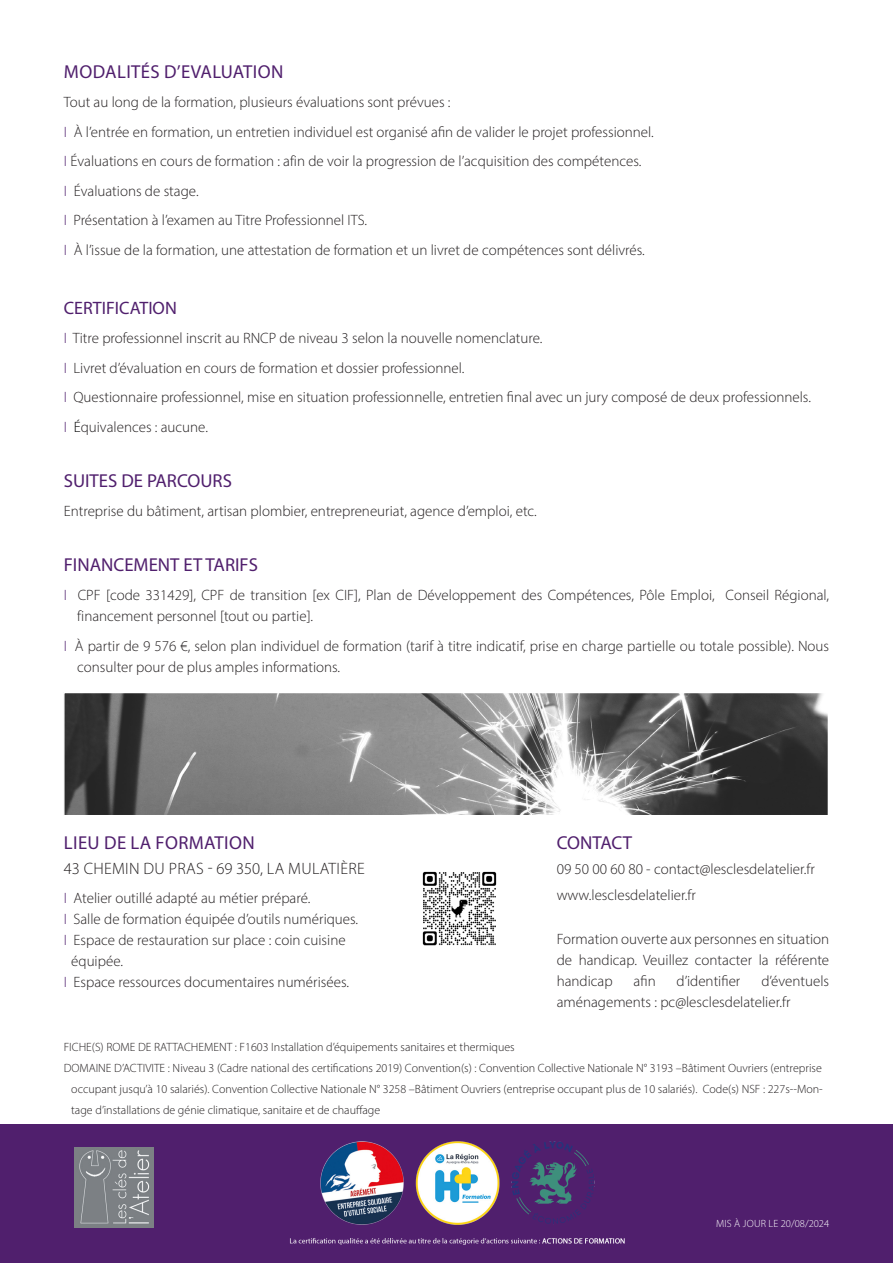
<style>
.page{position:relative;width:893px;height:1263px;background:#fff}
.page>*{position:absolute;margin:0;border:0;box-sizing:border-box;transform-origin:0 0}
.t1{font:18.75px "Myriad Pro";color:#501f6d}
.t2{font:18.75px "Myriad Pro";letter-spacing:.02em;color:#501f6d}
.t3{font:18px "Myriad Pro";color:#501f6d}
.t4{font:300 16.5px "Myriad Pro";letter-spacing:.02em;color:#231f20}
.t5{font:300 15px/21px "Myriad Pro";color:#231f20}
.t6{font:300 12px/21px "Myriad Pro";color:#231f20;text-align:justify}
.t7{font:300 10.5px "Myriad Pro";letter-spacing:.02em;color:#fff}
.s1{color:#501f6d}
.s2{color:#000}
</style>
<div class="page">
<div style="left:0;top:1124px;width:893px;height:139px;background:#501f6d"></div>
<img style="left:422px;top:871px;width:75px;height:75px">
<img style="left:66px;top:695px;width:760px;height:118px">
<div style="left:63px;top:692px;width:766px;height:124px;border:2px solid #fff"></div>
<img style="left:74px;top:1148px;width:80px;height:79px">
<img style="left:290px;top:1141px;width:335px;height:104px">
<p class="t2" style="left:64px;top:60px;width:221px">MODALITÉS D’EVALUATION</p>
<p class="t5" style="left:64px;top:92px;width:388px">Tout au long de la formation, plusieurs évaluations sont prévues :</p>
<p class="t5" style="left:64px;top:121px;width:591px"><span class="s1">I</span> À l’entrée en formation, un entretien individuel est organisé afin de valider le projet professionnel.</p>
<p class="t5" style="left:64px;top:151px;width:579px"><span class="s1">I</span> Évaluations en cours de formation : afin de voir la progression de l’acquisition des compétences.</p>
<p class="t5" style="left:64px;top:180px;width:136px"><span class="s1">I</span> Évaluations de stage.</p>
<p class="t5" style="left:64px;top:210px;width:305px"><span class="s1">I</span> Présentation à l’examen au Titre Professionnel ITS.</p>
<p class="t5" style="left:64px;top:239px;width:583px"><span class="s1">I</span> À l’issue de la formation, une attestation de formation et un livret de compétences sont délivrés.</p>
<p class="t3" style="left:64px;top:297px;width:115px">CERTIFICATION</p>
<p class="t5" style="left:64px;top:328px;width:480px"><span class="s1">I</span> Titre professionnel inscrit au RNCP de niveau 3 selon la nouvelle nomenclature.</p>
<p class="t5" style="left:64px;top:357px;width:402px"><span class="s1">I</span> Livret d’évaluation en cours de formation et dossier professionnel.</p>
<p class="t5" style="left:64px;top:387px;width:749px"><span class="s1">I</span> Questionnaire professionnel, mise en situation professionnelle, entretien final avec un jury composé de deux professionnels.</p>
<p class="t5" style="left:64px;top:416px;width:146px"><span class="s1">I</span> <span class="s2">É</span>quivalences : aucune.</p>
<p class="t1" style="left:64px;top:469px;width:170px">SUITES DE PARCOURS</p>
<p class="t5" style="left:64px;top:501px;width:474px">Entreprise du bâtiment, artisan plombier, entrepreneuriat, agence d’emploi, etc.</p>
<p class="t1" style="left:64px;top:553px;width:196px">FINANCEMENT ET TARIFS</p>
<p class="t5" style="left:77px;top:585px;width:753px;text-indent:-14px"><span class="s1">I</span> CPF [code 331429], CPF de transition [ex CIF], Plan de Développement des Compétences, Pôle Emploi, Conseil Régional, financement personnel [tout ou partie].</p>
<p class="t5" style="left:77px;top:635px;width:753px;text-indent:-14px"><span class="s1">I</span> À partir de 9 576 €, selon plan individuel de formation (tarif à titre indicatif, prise en charge partielle ou totale possible). Nous consulter pour de plus amples informations.</p>
<p class="t2" style="left:64px;top:831px;width:192px">LIEU DE LA FORMATION</p>
<p class="t4" style="left:64px;top:859px;width:302px">43 CHEMIN DU PRAS - 69 350, LA MULATIÈRE</p>
<p class="t5" style="left:64px;top:887px;width:248px"><span class="s1">I</span> Atelier outillé adapté au métier préparé.</p>
<p class="t5" style="left:64px;top:908px;width:296px"><span class="s1">I</span> Salle de formation équipée d’outils numériques.</p>
<p class="t5" style="left:71px;top:929px;width:276px;text-indent:-8px"><span class="s1">I</span> Espace de restauration sur place : coin cuisine équipée.</p>
<p class="t5" style="left:64px;top:971px;width:287px"><span class="s1">I</span> Espace ressources documentaires numérisées.</p>
<p class="t1" style="left:557px;top:831px;width:77px">CONTACT</p>
<p class="t5" style="left:557px;top:859px;width:260px">09 50 00 60 80 - contact@lesclesdelatelier.fr</p>
<p class="t5" style="left:557px;top:884px;width:141px">www.lesclesdelatelier.fr</p>
<p class="t5" style="left:557px;top:929px;width:274px;text-align:justify">Formation ouverte aux personnes en situation de handicap. Veuillez contacter la référente handicap</p>
<p class="t5" style="left:634px;top:971px;width:24px">afin</p>
<p class="t5" style="left:677px;top:971px;width:65px">d’identifier</p>
<p class="t5" style="left:557px;top:971px;width:274px;text-indent:205px">d’éventuels aménagements : pc@lesclesdelatelier.fr</p>
<p class="t6" style="left:64px;top:1036px;width:452px">FICHE(S) ROME DE RATTACHEMENT : F1603 Installation d’équipements sanitaires et thermiques</p>
<p class="t6" style="left:71px;top:1057px;width:753px;text-indent:-8px">DOMAINE D’ACTIVITE : Niveau 3 (Cadre national des certifications 2019) Convention(s) : Convention Collective Nationale N° 3193 –Bâtiment Ouvriers (entreprise occupant jusqu’à 10 salariés). Convention Collective Nationale N° 3258 –Bâtiment Ouvriers (entreprise occupant plus de 10 salariés). Code(s) NSF : 227s--Mon&shy;tage d’installations de génie climatique, sanitaire et de chauffage</p>
<p class="t7" style="left:716px;top:1217px;width:115px">MIS À JOUR LE 20/08/2024</p>
</div>
